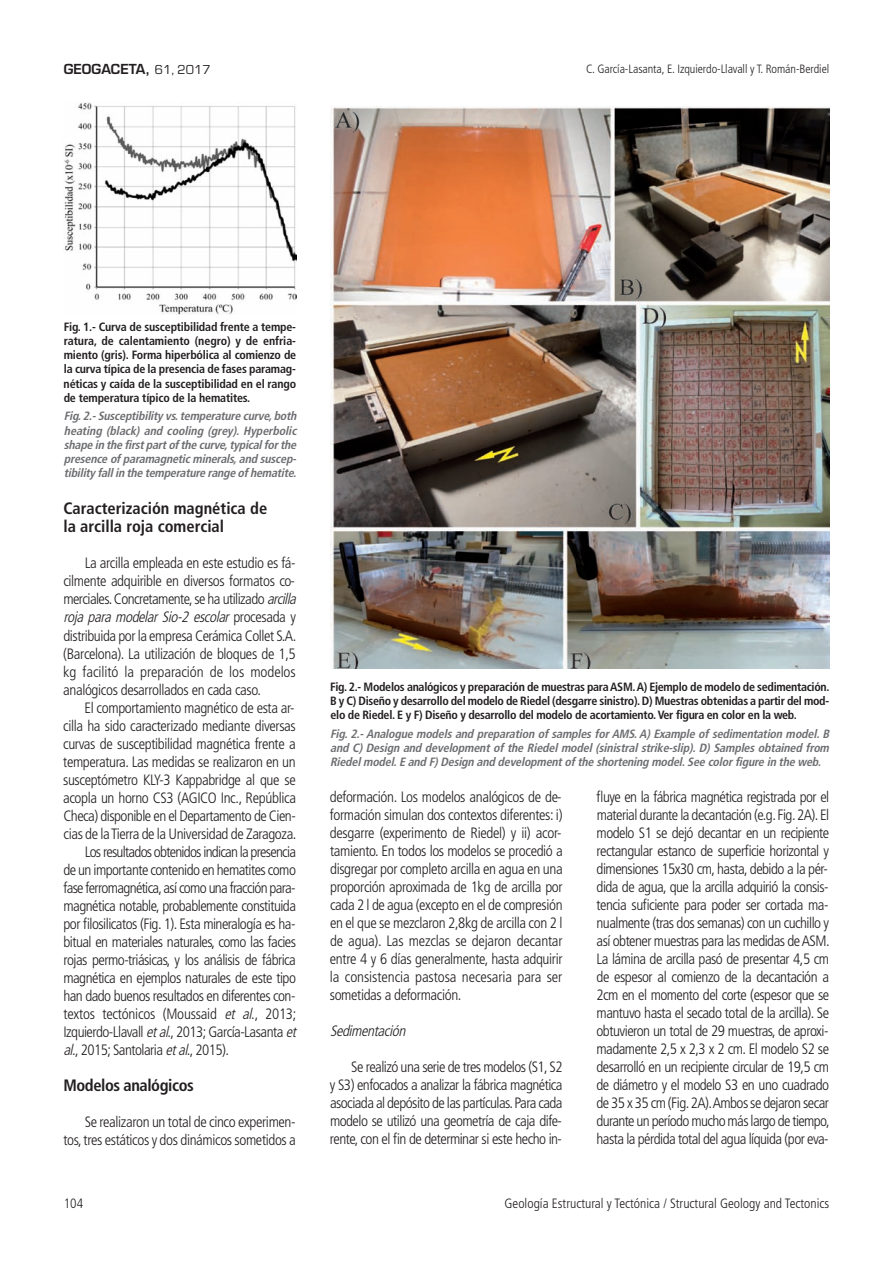
<style>
.page{position:relative;width:893px;height:1263px;background:#fff}
.page>*{position:absolute;margin:0;border:0;box-sizing:border-box;transform-origin:0 0}
.t1{font:700 condensed 16.5px/18px "Frutiger";color:#231f20}
.t2{font:700 condensed 16.5px "Frutiger";letter-spacing:-.025em;color:#231f20}
.t3{font:300 condensed 15px/18px "Frutiger LT Std";letter-spacing:-.03em;color:#231f20;text-align:justify}
.t4{font:300 condensed 15px "Frutiger LT Std";letter-spacing:-.05em;color:#231f20}
.t5{font:italic 300 condensed 15px "Frutiger LT Std";color:#231f20}
.t6{font:300 condensed 13.5px "Frutiger LT Std";color:#231f20}
.t7{font:600 13.5px "Eurostile";color:#231f20}
.t8{font:700 condensed 12px/14.2px "Frutiger";letter-spacing:-.025em;color:#231f20;text-align:justify}
.t9{font:italic 700 condensed 12px/14.2px "Frutiger";letter-spacing:-.02em;color:#6c6d70;text-align:justify}
.t10{font:300 condensed 12px "Frutiger LT Std";letter-spacing:-.005em;color:#231f20}
.s1{font-weight:400}
.s2{font-style:italic}
</style>
<div class="page">
<img style="left:64px;top:103px;width:232px;height:212px">
<img style="left:330px;top:106px;width:499px;height:563px">
<p class="t7" style="left:64px;top:64px;width:148px">GEOGACETA, <span class="s1">61, 2017</span></p>
<p class="t10" style="left:586px;top:64px;width:244px">C. García-Lasanta, E. Izquierdo-Llavall y T. Román-Berdiel</p>
<p class="t8" style="left:64px;top:320px;width:234px">Fig. 1.- Curva de susceptibilidad frente a tempe&shy;ratura, de calentamiento (negro) y de enfria&shy;miento (gris). Forma hiperbólica al comienzo de la curva típica de la presencia de fases paramag&shy;néticas y caída de la susceptibilidad en el rango de temperatura típico de la hematites.</p>
<p class="t9" style="left:64px;top:410px;width:237px">Fig.2.-Susceptibility vs.temperature curve,both heating (black) and cooling (grey). Hyperbolic shape in the firstpartof the curve,typicalforthe presence of paramagneticminerals,and suscep&shy;tibility fallin the temperature range of hematite.</p>
<p class="t1" style="left:63px;top:501px;width:205px">Caracterización magnética de la arcilla roja comercial</p>
<p class="t3" style="left:63px;top:555px;width:237px;text-align:left;text-indent:21px">La arcilla empleada en este estudio es fá&shy;cilmente adquirible en diversos formatos co&shy;merciales. Concretamente, se ha utilizado <span class="s2">arcilla roja para modelar Sio-2 escolar</span> p r o c e s a d a y distribuida por la empresa Cerámica Collet S.A. (Barcelona). La utilización de bloques de 1,5 kg facilitó la preparación de los modelos analógicos desarrollados en cada caso.</p>
<p class="t3" style="left:84px;top:699px;width:212px">El comportamiento magnético de esta ar-</p>
<p class="t3" style="left:63px;top:717px;width:234px">cilla ha sido caracterizado mediante diversas</p>
<p class="t3" style="left:63px;top:735px;width:234px">curvas de susceptibilidad magnética frente a</p>
<p class="t3" style="left:63px;top:753px;width:234px">temperatura. Las medidas se realizaron en un</p>
<p class="t3" style="left:63px;top:771px;width:234px">susceptómetro KLY-3 Kappabridge al que se</p>
<p class="t3" style="left:63px;top:789px;width:234px">acopla un horno CS3 (AGICO Inc., República</p>
<p class="t3" style="left:63px;top:807px;width:234px">Checa) disponible en el Departamento de Cien-</p>
<p class="t3" style="left:64px;top:825px;width:234px">cias de la Tierra de la Universidad de Zaragoza.</p>
<p class="t4" style="left:85px;top:845px;width:213px">Los resultados obtenidos indican la presencia</p>
<p class="t3" style="left:63px;top:861px;width:234px">de un importante contenido en hematites como</p>
<p class="t3" style="left:63px;top:879px;width:234px">fase ferromagnética, así como una fracción para-</p>
<p class="t3" style="left:63px;top:897px;width:234px">magnética notable, probablemente constituida</p>
<p class="t3" style="left:63px;top:915px;width:234px">por filosilicatos (Fig. 1). Esta mineralogía es ha-</p>
<p class="t3" style="left:63px;top:933px;width:234px">bitual en materiales naturales, como las facies</p>
<p class="t3" style="left:63px;top:951px;width:234px">rojas permo-triásicas, y los análisis de fábrica</p>
<p class="t3" style="left:63px;top:969px;width:234px">magnética en ejemplos naturales de este tipo</p>
<p class="t3" style="left:63px;top:987px;width:234px">han dado buenos resultados en diferentes con-</p>
<p class="t3" style="left:63px;top:1005px;width:235px">textos tectónicos (Moussaid <span class="s2">et al</span>., 2013;</p>
<p class="t3" style="left:63px;top:1023px;width:237px">Izquierdo-Llavall <span class="s2">etal</span>., 2013; García-Lasanta <span class="s2">et</span></p>
<p class="t3" style="left:63px;top:1041px;width:167px"><span class="s2">al</span>., 2015; Santolaria <span class="s2">etal</span>., 2015).</p>
<p class="t2" style="left:63px;top:1078px;width:132px">Modelos analógicos</p>
<p class="t3" style="left:63px;top:1113px;width:234px;text-align:right">Se realizaron un total de cinco experimen&shy;tos, tres estáticos y dos dinámicos sometidos a</p>
<p class="t8" style="left:330px;top:680px;width:501px">Fig. 2.- Modelos analógicos y preparación de muestras para ASM. A) Ejemplo de modelo de sedimentación.<br>B y C) Diseño y desarrollo del modelo de Riedel (desgarre sinistro). D) Muestras obtenidas a partir del mod&shy;elo de Riedel. E y F) Diseño y desarrollo del modelo de acortamiento. Ver figura en color en la web.</p>
<p class="t9" style="left:330px;top:727px;width:503px">Fig.2.-Analogue models and preparation of samples forAMS.A) Example of sedimentation model.B and C) Design and development of the Riedel model (sinistral strike-slip).D) Samples obtained from Riedelmodel.E and F)Design and developmentof the shortening model.See colorfigure in the web.</p>
<p class="t3" style="left:330px;top:789px;width:234px">deformación. Los modelos analógicos de de&shy;formación simulan dos contextos diferentes: i) desgarre (experimento de Riedel) y ii) acor&shy;tamiento. En todos los modelos se procedió a disgregar por completo arcilla en agua en una proporción aproximada de 1kg de arcilla por cada 2 l de agua (excepto en el de compresión en el que se mezclaron 2,8kg de arcilla con 2 l de agua). Las mezclas se dejaron decantar entre 4 y 6 días generalmente, hasta adquirir la consistencia pastosa necesaria para ser sometidas a deformación.</p>
<p class="t5" style="left:330px;top:1024px;width:80px">Sedimentación</p>
<p class="t3" style="left:330px;top:1059px;width:234px;text-indent:21px">Se realizó una serie de tres modelos (S1, S2 y S3) enfocados a analizar la fábrica magnética asociada al depósito de las partículas. Para cada modelo se utilizó una geometría de caja dife&shy;rente, con el fin de determinar si este hecho in-</p>
<p class="t3" style="left:596px;top:789px;width:235px">fluye en la fábrica magnética registrada por el material durante la decantación (e.g. Fig. 2A). El modelo S1 se dejó decantar en un recipiente rectangular estanco de superficie horizontal y dimensiones 15x30 cm, hasta, debido a la pér&shy;dida de agua, que la arcilla adquirió la consis&shy;tencia suficiente para poder ser cortada ma&shy;nualmente (tras dos semanas) con un cuchillo y así obtener muestras para las medidas de ASM.<br>La lámina de arcilla pasó de presentar 4,5 cm de espesor al comienzo de la decantación a 2cm en el momento del corte (espesor que se mantuvo hasta el secado total de la arcilla). Se obtuvieron un total de 29 muestras, de aproxi&shy;madamente 2,5 x 2,3 x 2 cm. El modelo S2 se desarrolló en un recipiente circular de 19,5 cm de diámetro y el modelo S3 en uno cuadrado de 35 x 35 cm (Fig. 2A). Ambos se dejaron secar durante un período mucho más largo de tiempo, hasta la pérdida total del agua líquida (por eva-</p>
<p class="t6" style="left:64px;top:1198px;width:21px">104</p>
<p class="t6" style="left:505px;top:1198px;width:326px">Geología Estructural y Tectónica / Structural Geology and Tectonics</p>
</div>
